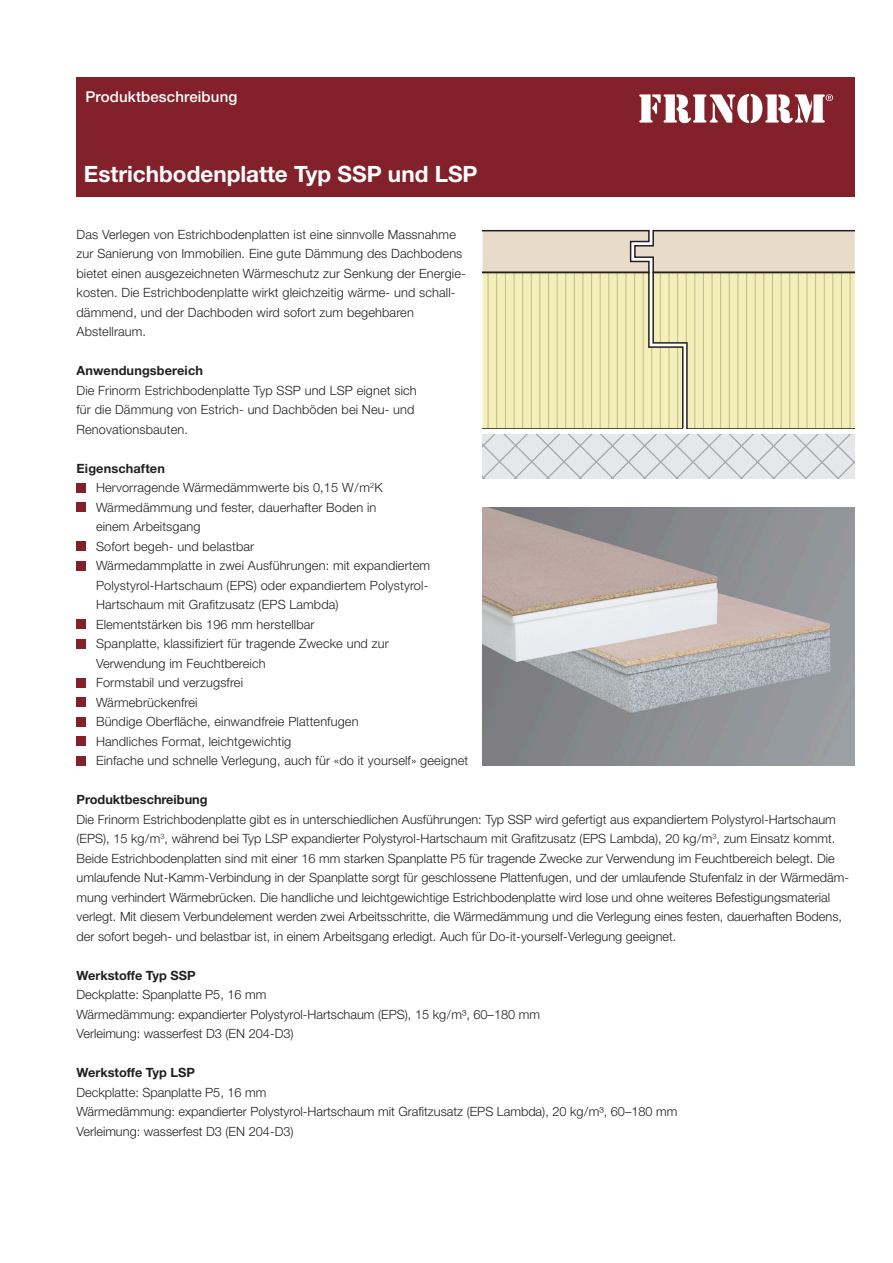
<style>
.page{position:relative;width:893px;height:1263px;background:#fff}
.page>*{position:absolute;margin:0;border:0;box-sizing:border-box;transform-origin:0 0}
.t1{font:700 22.5px "Helvetica Neue LT Pro";color:#fff}
.t2{font:500 15px "Helvetica Neue LT Pro";letter-spacing:.01em;color:#fff}
.t3{font:300 12.75px/19.5px "Helvetica Neue LT Pro";color:#231f20}
.t4{font:700 12.75px "Helvetica Neue LT Pro";color:#231f20}
.s1{font-weight:700}
</style>
<div class="page">
<div style="left:77px;top:483px;width:9px;height:9px;background:#822129"></div>
<div style="left:77px;top:503px;width:9px;height:9px;background:#822129"></div>
<div style="left:77px;top:542px;width:9px;height:9px;background:#822129"></div>
<div style="left:77px;top:561px;width:9px;height:9px;background:#822129"></div>
<div style="left:77px;top:620px;width:9px;height:9px;background:#822129"></div>
<div style="left:77px;top:639px;width:9px;height:9px;background:#822129"></div>
<div style="left:77px;top:678px;width:9px;height:9px;background:#822129"></div>
<div style="left:77px;top:698px;width:9px;height:9px;background:#822129"></div>
<div style="left:77px;top:717px;width:9px;height:9px;background:#822129"></div>
<div style="left:77px;top:737px;width:9px;height:9px;background:#822129"></div>
<div style="left:77px;top:756px;width:9px;height:9px;background:#822129"></div>
<svg style="left:483px;top:229px;width:372px;height:250px;background:#e5e0be"></svg>
<img style="left:483px;top:507px;width:372px;height:258px">
<div style="left:77px;top:77px;width:778px;height:119px;background:#822129"></div>
<svg style="left:639px;top:94px;width:194px;height:29px"></svg>
<p class="t2" style="left:85px;top:88px;width:153px">Produktbeschreibung</p>
<h1 class="t1" style="left:84px;top:160px;width:395px">Estrichbodenplatte Typ SSP und LSP</h1>
<p class="t3" style="left:77px;top:224px;width:391px">Das Verlegen von Estrichbodenplatten ist eine sinnvolle Massnahme zur Sanierung von Immobilien. Eine gute Dämmung des Dachbodens bietet einen ausgezeichneten Wärmeschutz zur Senkung der Energie&shy;kosten. Die Estrichbodenplatte wirkt gleichzeitig wärme- und schall&shy;dämmend, und der Dachboden wird sofort zum begehbaren Abstellraum.</p>
<p class="t4" style="left:77px;top:363px;width:128px">Anwendungsbereich</p>
<p class="t3" style="left:77px;top:380px;width:342px">Die Frinorm Estrichbodenplatte Typ SSP und LSP eignet sich für die Dämmung von Estrich- und Dachböden bei Neu- und<br>Renovationsbauten.</p>
<p class="t3" style="left:96px;top:458px;width:374px;text-indent:-19px"><span class="s1">Eigenschaften<br></span>Hervorragende Wärmedämmwerte bis 0,15 W/m<sup>2</sup>K Wärmedämmung und fester, dauerhafter Boden in<br>einem Arbeitsgang<br>Sofort begeh- und belastbar<br>Wärmedammplatte in zwei Ausführungen: mit expandiertem Polystyrol-Hartschaum (EPS) oder expandiertem Polystyrol-Hartschaum mit Grafitzusatz (EPS Lambda)<br>Elementstärken bis 196 mm herstellbar<br>Spanplatte, klassifiziert für tragende Zwecke und zur<br>Verwendung im Feuchtbereich<br>Formstabil und verzugsfrei<br>Wärmebrückenfrei<br>Bündige Oberfläche, einwandfreie Plattenfugen<br>Handliches Format, leichtgewichtig<br>Einfache und schnelle Verlegung, auch für «do it yourself» geeignet</p>
<p class="t4" style="left:77px;top:792px;width:133px">Produktbeschreibung</p>
<p class="t3" style="left:77px;top:809px;width:774px">Die Frinorm Estrichbodenplatte gibt es in unterschiedlichen Ausführungen: Typ SSP wird gefertigt aus expandiertem Polystyrol-Hartschaum (EPS), 15 kg/m<sup>3</sup>, während bei Typ LSP expandierter Polystyrol-Hartschaum mit Grafitzusatz (EPS Lambda), 20 kg/m<sup>3</sup>, zum Einsatz kommt.<br>Beide Estrichbodenplatten sind mit einer 16 mm starken Spanplatte P5 für tragende Zwecke zur Verwendung im Feuchtbereich belegt. Die umlaufende Nut-Kamm-Verbindung in der Spanplatte sorgt für geschlossene Plattenfugen, und der umlaufende Stufenfalz in der Wärmedäm&shy;mung verhindert Wärmebrücken. Die handliche und leichtgewichtige Estrichbodenplatte wird lose und ohne weiteres Befestigungsmaterial verlegt. Mit diesem Verbundelement werden zwei Arbeitsschritte, die Wärmedämmung und die Verlegung eines festen, dauerhaften Bodens, der sofort begeh- und belastbar ist, in einem Arbeitsgang erledigt. Auch für Do-it-yourself-Verlegung geeignet.</p>
<p class="t4" style="left:77px;top:967px;width:121px">Werkstoffe Typ SSP</p>
<p class="t3" style="left:77px;top:985px;width:465px">Deckplatte: Spanplatte P5, 16 mm<br>Wärmedämmung: expandierter Polystyrol-Hartschaum (EPS), 15 kg/m³, 60–180 mm<br>Verleimung: wasserfest D3 (EN 204-D3)</p>
<p class="t4" style="left:77px;top:1065px;width:120px">Werkstoffe Typ LSP</p>
<p class="t3" style="left:77px;top:1082px;width:602px">Deckplatte: Spanplatte P5, 16 mm<br>Wärmedämmung: expandierter Polystyrol-Hartschaum mit Grafitzusatz (EPS Lambda), 20 kg/m³, 60–180 mm<br>Verleimung: wasserfest D3 (EN 204-D3)</p>
</div>
